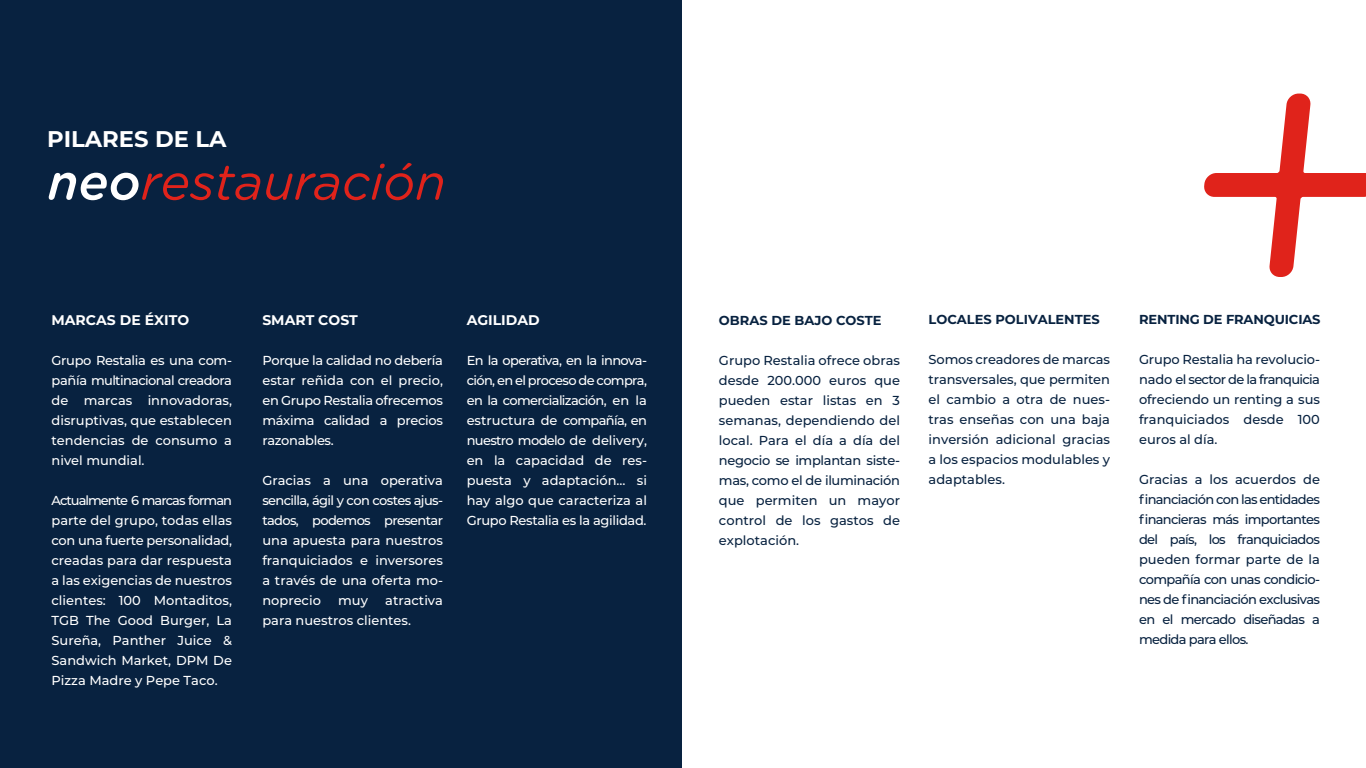
<style>
.page{position:relative;width:1366px;height:768px;background:#fff}
.page>*{position:absolute;margin:0;border:0;box-sizing:border-box;transform-origin:0 0}
.t1{font:700 22.7px "Montserrat";color:#fff}
.t2{font:700 14px "Montserrat";color:#fff}
.t3{font:500 13px/20px "Montserrat";color:#fff;text-align:justify}
.t4{font:500 13px/20px "Montserrat";color:#082240;text-align:justify}
.t5{font:700 13px "Montserrat";color:#082240}
</style>
<div class="page">
<div style="left:0;top:0;width:682px;height:768px;background:#082240"></div>
<svg style="left:48px;top:166px;width:212px;height:34px"></svg>
<svg style="left:266px;top:163px;width:177px;height:37px"></svg>
<svg style="left:1204px;top:94px;width:162px;height:183px"></svg>
<h1 class="t1" style="left:47px;top:122px;width:181px">PILARES DE LA</h1>
<p class="t2" style="left:52px;top:310px;width:139px">MARCAS DE ÉXITO</p>
<p class="t3" style="left:52px;top:350px;width:182px">Grupo Restalia es una com&shy;pañía multinacional creadora de marcas innovadoras, disruptivas, que establecen tendencias de consumo a nivel mundial.</p>
<p class="t3" style="left:52px;top:490px;width:182px">Actualmente 6 marcas forman parte del grupo, todas ellas con una fuerte personalidad, creadas para dar respuesta a las exigencias de nuestros clientes: 100 Montaditos, TGB The Good Burger, La Sureña, Panther Juice &amp; Sandwich Market, DPM De Pizza Madre y Pepe Taco.</p>
<p class="t2" style="left:262px;top:310px;width:97px">SMART COST</p>
<p class="t3" style="left:262px;top:350px;width:182px">Porque la calidad no debería estar reñida con el precio, en Grupo Restalia ofrecemos máxima calidad a precios razonables.</p>
<p class="t3" style="left:262px;top:470px;width:182px">Gracias a una operativa sencilla, ágil y con costes ajus&shy;tados, podemos presentar una apuesta para nuestros franquiciados e inversores a través de una oferta mo&shy;noprecio</p>
<p class="t3" style="left:262px;top:590px;width:182px;text-indent:123px">atractiva para nuestros clientes.</p>
<p class="t3" style="left:338px;top:590px;width:31px">muy</p>
<p class="t2" style="left:467px;top:310px;width:75px">AGILIDAD</p>
<p class="t3" style="left:467px;top:350px;width:182px">En la operativa, en la innova&shy;ción, en el proceso de compra, en la comercialización, en la estructura de compañía, en nuestro modelo de delivery, en la capacidad de res&shy;puesta y adaptación… si hay algo que caracteriza al Grupo Restalia es la agilidad.</p>
<p class="t5" style="left:719px;top:311px;width:164px">OBRAS DE BAJO COSTE</p>
<p class="t4" style="left:719px;top:350px;width:183px">Grupo Restalia ofrece obras desde 200.000 euros que pueden estar listas en 3 semanas, dependiendo del local. Para el día a día del negocio se implantan siste&shy;mas, como el de iluminación que permiten un mayor control de los gastos de explotación.</p>
<p class="t5" style="left:929px;top:310px;width:173px">LOCALES POLIVALENTES</p>
<p class="t4" style="left:929px;top:349px;width:183px">Somos creadores de marcas transversales, que permiten el cambio a otra de nues&shy;tras enseñas con una baja inversión adicional gracias a los espacios modulables y adaptables.</p>
<p class="t5" style="left:1139px;top:310px;width:183px">RENTING DE FRANQUICIAS</p>
<p class="t4" style="left:1139px;top:349px;width:182px">Grupo Restalia ha revolucio&shy;nado el sector de la franquicia ofreciendo un renting a sus franquiciados desde 100 euros al día.</p>
<p class="t4" style="left:1139px;top:469px;width:182px">Gracias a los acuerdos de financiación con las entidades financieras más importantes del país, los franquiciados pueden formar parte de la compañía con unas condicio&shy;nes de financiación exclusivas en el mercado diseñadas a medida para ellos.</p>
</div>
